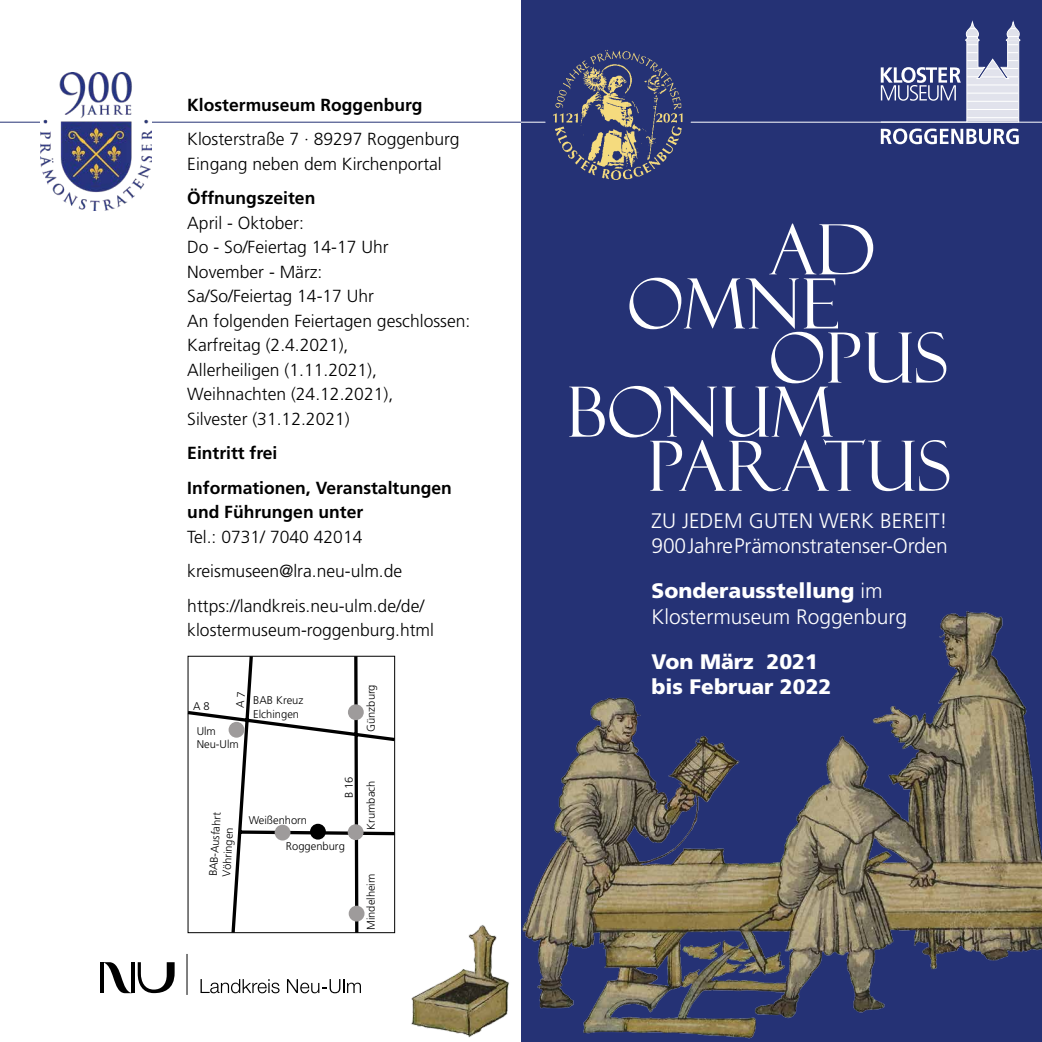
<style>
.page{position:relative;width:1042px;height:1042px;background:#fff}
.page>*{position:absolute;margin:0;border:0;box-sizing:border-box;transform-origin:0 0}
.t1{font:69.48px "Felix Titling";color:#fff}
.t2{font:300 21px/25.2px "Frutiger";color:#fff}
.t3{font:900 21px/25.2px "Frutiger";color:#fff}
.t4{font:300 17.5px/24.5px "Frutiger";color:#000}
.t5{font:700 17.5px/34.5px "Frutiger";color:#000}
.t6{font:300 11.2px/13.3px "Frutiger";color:#000}
.s1{font-weight:900}
</style>
<div class="page">
<div style="left:521px;top:0;width:521px;height:1042px;background:#253275"></div>
<svg style="left:881px;top:20px;width:140px;height:124px"></svg>
<hr style="left:521px;top:122px;width:521px;height:1px;background:#fff">
<svg style="left:187px;top:655px;width:209px;height:279px"></svg>
<div style="left:229px;top:722px;width:15px;height:16px;background:#9e9b9b;border-radius:50%"></div>
<div style="left:348px;top:704px;width:16px;height:16px;background:#9e9b9b;border-radius:50%"></div>
<div style="left:348px;top:824px;width:15px;height:16px;background:#9e9b9b;border-radius:50%"></div>
<div style="left:349px;top:905px;width:15px;height:16px;background:#9e9b9b;border-radius:50%"></div>
<div style="left:275px;top:825px;width:15px;height:15px;background:#9e9b9b;border-radius:50%"></div>
<div style="left:310px;top:824px;width:16px;height:15px;background:#000;border-radius:50%"></div>
<img style="left:539px;top:49px;width:156px;height:131px">
<img style="left:411px;top:611px;width:631px;height:428px">
<hr style="left:100px;top:962px;width:4px;height:31px;background:#000">
<svg style="left:104px;top:962px;width:71px;height:31px"></svg>
<svg style="left:200px;top:979px;width:79px;height:14px"></svg>
<svg style="left:287px;top:979px;width:74px;height:14px"></svg>
<hr style="left:187px;top:954px;width:1px;height:41px;background:#000">
<hr style="left:0;top:122px;width:521px;height:1px;background:#253275">
<img style="left:40px;top:72px;width:112px;height:139px">
<svg style="left:236px;top:692px;width:9px;height:16px"></svg>
<p class="t5" style="left:187px;top:88px;width:237px">Klostermuseum Roggenburg</p>
<p class="t4" style="left:187px;top:127px;width:274px">Klosterstraße 7 · 89297 Roggenburg<br>Eingang neben dem Kirchenportal</p>
<p class="t5" style="left:187px;top:181px;width:130px">Öffnungszeiten</p>
<p class="t4" style="left:187px;top:211px;width:284px">April - Oktober:<br>Do - So/Feiertag 14-17 Uhr<br>November - März:<br>Sa/So/Feiertag 14-17 Uhr<br>An folgenden Feiertagen geschlossen:<br>Karfreitag (2.4.2021),<br>Allerheiligen (1.11.2021),<br>Weihnachten (24.12.2021),<br>Silvester (31.12.2021)</p>
<p class="t5" style="left:187px;top:436px;width:266px">Eintritt frei<br>Informationen, Veranstaltungen</p>
<p class="t5" style="left:187px;top:495px;width:177px">und Führungen unter</p>
<p class="t4" style="left:187px;top:520px;width:238px;line-height:34.5px">Tel.: 0731/ 7040 42014 kreismuseen@lra.neu-ulm.de https://landkreis.neu-ulm.de/de/</p>
<p class="t4" style="left:187px;top:618px;width:248px">klostermuseum-roggenburg.html</p>
<p class="t6" style="left:193px;top:699px;width:18px">A 8</p>
<p class="t6" style="left:197px;top:724px;width:44px">Ulm<br>Neu-Ulm</p>
<p class="t6" style="left:253px;top:694px;width:52px">BAB Kreuz<br>Elchingen</p>
<p class="t6" style="left:364px;top:732px;width:49px;rotate:-90deg">Günzburg</p>
<p class="t6" style="left:206px;top:875px;width:66px;rotate:-86deg">BAB-Ausfahrt<br>Vöhringen</p>
<p class="t6" style="left:338px;top:829px;width:55px;line-height:22.2px;text-indent:31px;rotate:-90deg">B 16<br>Krumbach</p>
<p class="t6" style="left:249px;top:813px;width:60px">Weißenhorn</p>
<p class="t6" style="left:286px;top:839px;width:60px">Roggenburg</p>
<p class="t6" style="left:364px;top:930px;width:58px;rotate:-90deg">Mindelheim</p>
<h1 class="t1" style="left:769px;top:210px;width:108px">AD</h1>
<h1 class="t1" style="left:627px;top:264px;width:213px">OMNE</h1>
<h1 class="t1" style="left:769px;top:318px;width:180px">OPUS</h1>
<h1 class="t1" style="left:566px;top:372px;width:268px">BONUM</h1>
<h1 class="t1" style="left:647px;top:426px;width:305px">PARATUS</h1>
<p class="t2" style="left:651px;top:508px;width:298px">ZU JEDEM GUTEN WERK BEREIT!<br>900 Jahre Prämonstratenser-Orden</p>
<p class="t2" style="left:651px;top:579px;width:257px"><span class="s1">Sonderausstellung</span> im<br>Klostermuseum Roggenburg</p>
<p class="t3" style="left:651px;top:648px;width:181px">Von März 2021 bis Februar 2022</p>
</div>
